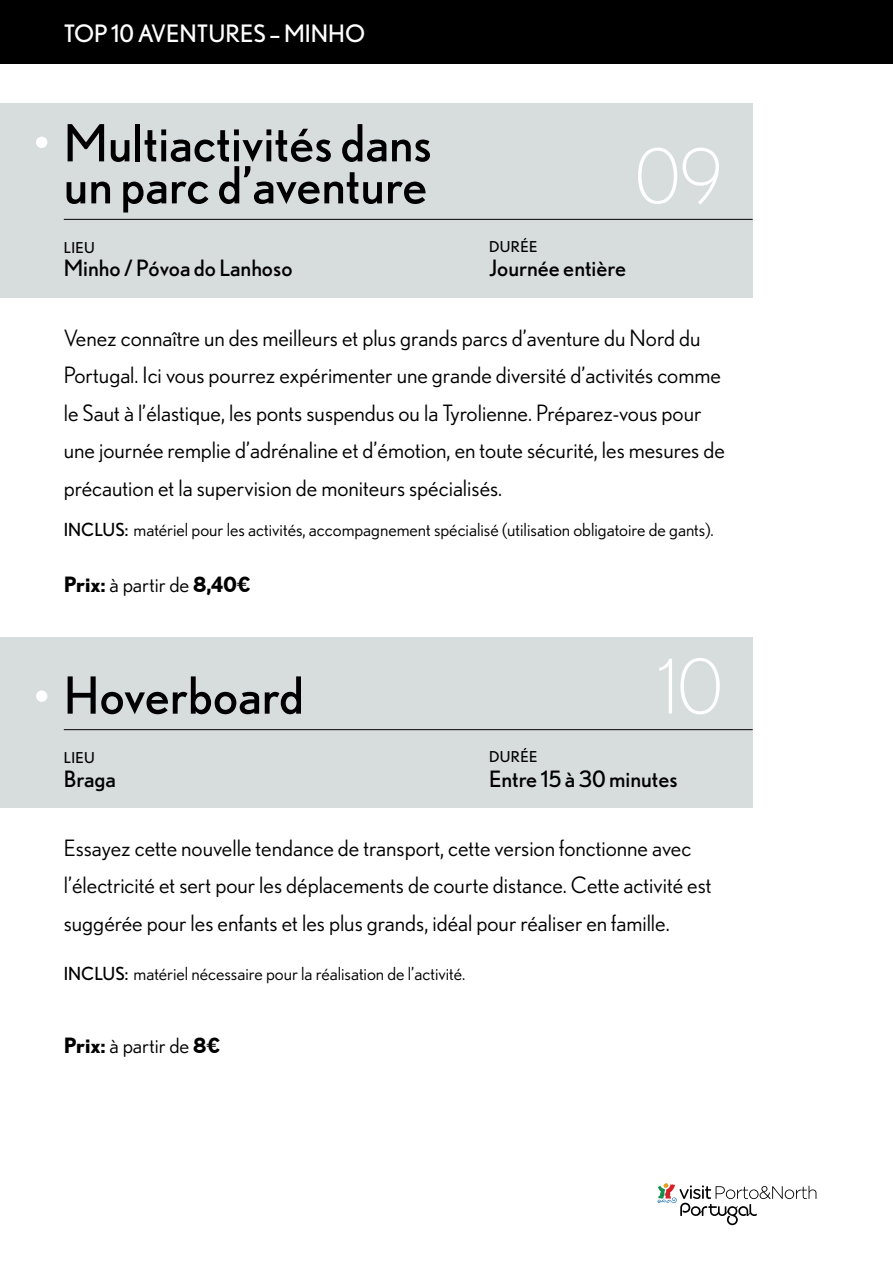
<style>
.page{position:relative;width:893px;height:1263px;background:#fff}
.page>*{position:absolute;margin:0;border:0;box-sizing:border-box;transform-origin:0 0}
.t1{font:300 75px "Nobel";color:#fff}
.t2{font:51px/42px "Nobel";color:#000}
.t3{font:24px "Nobel";color:#fff}
.t4{font:22.5px/37.5px "Nobel WGL";color:#000}
.t5{font:22.5px "Nobel";color:#000}
.t6{font:700 21px "Nobel WGL";color:#000}
.t7{font:21px "Nobel WGL";color:#000}
.t8{font:18px "Nobel WGL";color:#000}
.t9{font:15px "Nobel";letter-spacing:.025em;color:#000}
.s1{font-family:"Nobel"}
.s2{font-weight:400}
.s3{font-weight:700}
</style>
<div class="page">
<div style="left:0;top:0;width:893px;height:64px;background:#000"></div>
<svg style="left:657px;top:1183px;width:159px;height:42px"></svg>
<div style="left:0;top:103px;width:753px;height:195px;background:#d7dcdc"></div>
<div style="left:0;top:638px;width:753px;height:170px;background:#d7dcdc"></div>
<hr style="left:64px;top:219px;width:689px;height:1px;background:#000">
<hr style="left:64px;top:729px;width:689px;height:1px;background:#000">
<div style="left:36px;top:137px;width:11px;height:11px;background:#fff;border-radius:50%"></div>
<div style="left:36px;top:690px;width:11px;height:12px;background:#fff;border-radius:50%"></div>
<p class="t3" style="left:64px;top:19px;width:303px">TOP 10 AVENTURES – MINHO</p>
<h2 class="t2" style="left:64px;top:121px;width:370px">Multiactivités dans un parc d’aventure</h2>
<p class="t9" style="left:64px;top:238px;width:33px">LIEU</p>
<p class="t5" style="left:64px;top:255px;width:230px">Minho / Póvoa do Lanhoso</p>
<h1 class="t1" style="left:635px;top:136px;width:89px">09</h1>
<p class="t9" style="left:489px;top:238px;width:50px">DURÉE</p>
<p class="t5" style="left:489px;top:255px;width:139px">Journée entière</p>
<p class="t4" style="left:64px;top:318px;width:663px">Venez connaître un des meilleurs et plus grands parcs d’aventure du Nord du Portugal. Ici vous pourrez expérimenter une grande diversité d’activités comme le Saut à l’élastique, les ponts suspendus ou la Tyrolienne. Préparez-vous pour une journée remplie d’adrénaline et d’émotion, en toute sécurité, les mesures de précaution et la supervision de moniteurs spécialisés.</p>
<p class="t8" style="left:64px;top:516px;width:651px"><span class="s1">INCLUS:</span> matériel pour les activités, accompagnement spécialisé (utilisation obligatoire de gants).</p>
<p class="t6" style="left:64px;top:569px;width:188px">Prix: <span class="s2">à partir de</span> 8,40€</p>
<h2 class="t2" style="left:64px;top:674px;width:242px">Hoverboard</h2>
<p class="t9" style="left:64px;top:749px;width:33px">LIEU</p>
<p class="t5" style="left:64px;top:766px;width:54px">Braga</p>
<h1 class="t1" style="left:658px;top:646px;width:66px">10</h1>
<p class="t9" style="left:489px;top:748px;width:50px">DURÉE</p>
<p class="t5" style="left:489px;top:766px;width:190px">Entre 15 à 30 minutes</p>
<p class="t4" style="left:64px;top:828px;width:649px">Essayez cette nouvelle tendance de transport, cette version fonctionne avec l’électricité et sert pour les déplacements de courte distance. Cette activité est suggérée pour les enfants et les plus grands, idéal pour réaliser en famille.</p>
<p class="t8" style="left:64px;top:961px;width:403px"><span class="s1">INCLUS:</span> matériel nécessaire pour la réalisation de l’activité.</p>
<p class="t7" style="left:64px;top:1030px;width:158px"><span class="s3">Prix:</span> à partir de <span class="s3">8€</span></p>
</div>
